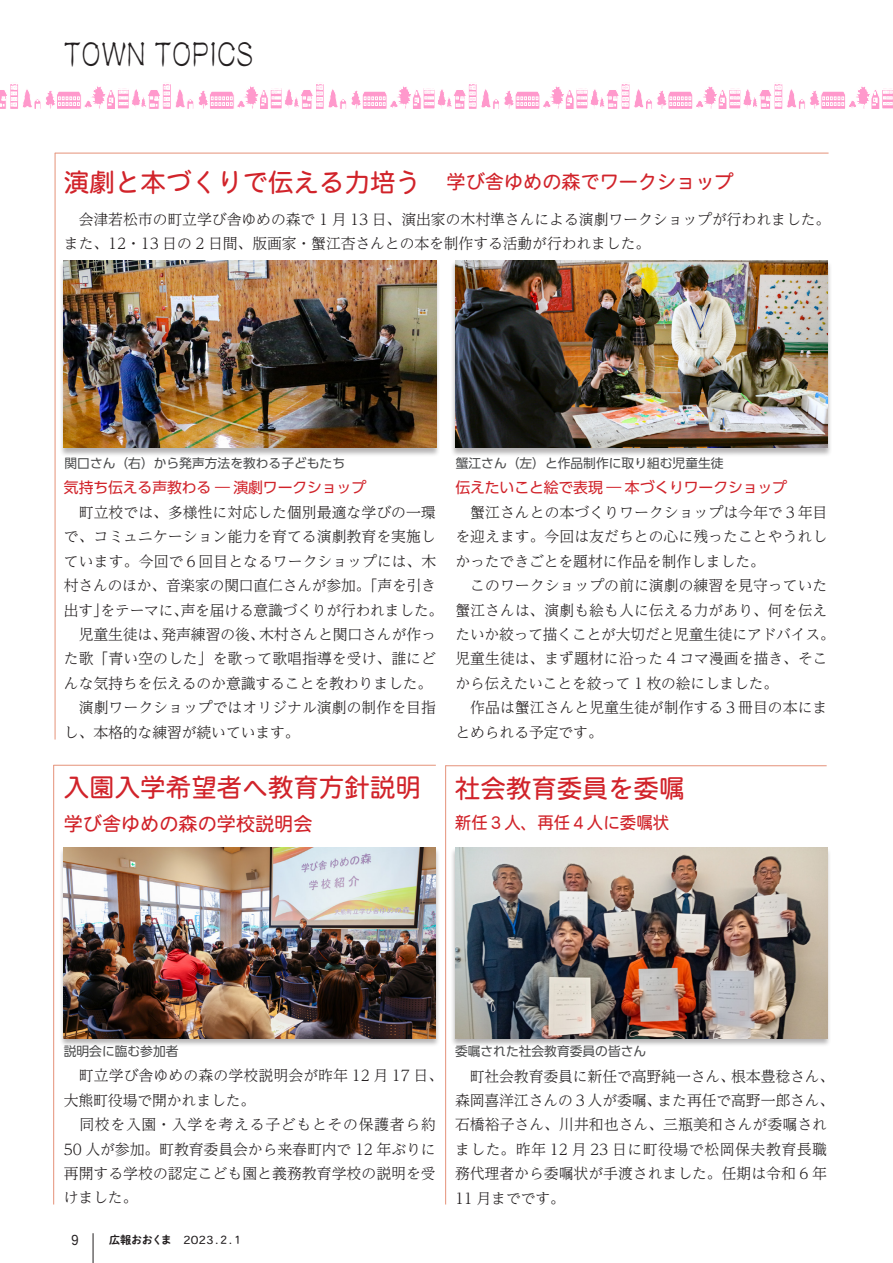
<style>
.page{position:relative;width:893px;height:1263px;background:#fff}
.page>*{position:absolute;margin:0;border:0;box-sizing:border-box;transform-origin:0 0}
.t1{font:31.95px "Reisho E1 Std";color:#231f20;scale:.8 1}
.t2{font:25.5px "Heisei Maru Go Std W4";color:#d1232a}
.t3{font:19.2px "Heisei Maru Go Std W4";color:#d1232a}
.t4{font:16.95px "Heisei Maru Go Std W4";color:#d1232a}
.t5{font:300 14.85px/24.5px "UD Reimin Pr 6 N";letter-spacing:-.005em;color:#231f20}
.t6{font:14.85px "UD Shin Go Pro";letter-spacing:-.01em;color:#d1232a}
.t7{font:13.8px "Heisei Maru Go Std W4";color:#231f20;scale:.8 1}
.t8{font:12.75px "UD Shin Go Pr 6 N";color:#4b4c4d}
.t9{font:11.1px "Heisei Maru Go Std W4";color:#231f20}
.t10{font:11.1px "P Shuei NM Go Std N B";letter-spacing:-.035em;color:#231f20}
.s1{font-family:"UD Shin Go Pro";font-weight:400;color:#d1232a}
</style>
<div class="page">
<hr style="left:93px;top:1233px;width:1px;height:30px;background:#231f20">
<svg style="left:0;top:84px;width:893px;height:25px"></svg>
<hr style="left:445px;top:765px;width:382px;height:1px;background:#e59279">
<hr style="left:445px;top:765px;width:1px;height:439px;background:#e59279">
<div style="left:59px;top:847px;width:381px;height:200px;background:#231f20;opacity:.33"></div>
<img style="left:64px;top:847px;width:372px;height:191px">
<hr style="left:53px;top:765px;width:383px;height:1px;background:#e59279">
<hr style="left:53px;top:765px;width:1px;height:439px;background:#e59279">
<hr style="left:55px;top:153px;width:773px;height:1px;background:#e59279">
<hr style="left:55px;top:153px;width:1px;height:586px;background:#e59279">
<div style="left:450px;top:847px;width:382px;height:200px;background:#231f20;opacity:.33"></div>
<img style="left:455px;top:847px;width:372px;height:191px">
<div style="left:59px;top:260px;width:382px;height:197px;background:#231f20;opacity:.33"></div>
<img style="left:64px;top:261px;width:372px;height:187px">
<div style="left:450px;top:260px;width:382px;height:197px;background:#231f20;opacity:.33"></div>
<img style="left:455px;top:261px;width:372px;height:187px">
<p class="t1" style="left:64px;top:32px;width:239px">TOWN TOPICS</p>
<p class="t2" style="left:64px;top:165px;width:384px">演劇と本づくりで伝える力培う　</p>
<p class="t3" style="left:447px;top:169px;width:289px">学び舎ゆめの森でワークショップ</p>
<p class="t5" style="left:64px;top:206px;width:768px">　会津若松市の町立学び舎ゆめの森で 1 月 13 日、演出家の木村準さんによる演劇ワークショップが行われました。また、12・13 日の 2 日間、版画家・蟹江杏さんとの本を制作する活動が行われました。</p>
<p class="t8" style="left:65px;top:453px;width:282px">関口さん（右）から発声方法を教わる子どもたち</p>
<p class="t6" style="left:64px;top:476px;width:304px">気持ち伝える声教わる ― 演劇ワークショップ</p>
<p class="t5" style="left:64px;top:499px;width:373px">　町立校では、多様性に対応した個別最適な学びの一環</p>
<p class="t5" style="left:64px;top:524px;width:373px">で、コミュニケーション能力を育てる演劇教育を実施し</p>
<p class="t5" style="left:64px;top:548px;width:374px">ています。今回で６回目となるワークショップには、木</p>
<p class="t5" style="left:64px;top:573px;width:374px">村さんのほか、音楽家の関口直仁さんが参加。「声を引き</p>
<p class="t5" style="left:181px;top:597px;width:264px">声を届ける意識づくりが行われました。</p>
<p class="t5" style="left:64px;top:597px;width:45px">出す」</p>
<p class="t5" style="left:101px;top:597px;width:89px">をテーマに、</p>
<p class="t5" style="left:64px;top:621px;width:374px">　児童生徒は、<br>た歌「青い空のした」を歌って歌唱指導を受け、誰にどんな気持ちを伝えるのか意識することを教わりました。　演劇ワークショップではオリジナル演劇の制作を目指し、本格的な練習が続いています。</p>
<p class="t5" style="left:161px;top:621px;width:105px">発声練習の後、</p>
<p class="t5" style="left:259px;top:621px;width:178px">木村さんと関口さんが作っ</p>
<p class="t2" style="left:64px;top:770px;width:359px">入園入学希望者へ教育方針説明</p>
<p class="t3" style="left:64px;top:811px;width:250px">学び舎ゆめの森の学校説明会</p>
<p class="t8" style="left:456px;top:453px;width:269px">蟹江さん（左）と作品制作に取り組む児童生徒</p>
<p class="t5" style="left:455px;top:475px;width:381px"><span class="s1">伝えたいこと絵で表現 ― 本づくりワークショップ<br></span>　蟹江さんとの本づくりワークショップは今年で３年目を迎えます。今回は友だちとの心に残ったことやうれしかったできごとを題材に作品を制作しました。<br>　このワークショップの前に演劇の練習を見守っていた蟹江さんは、演劇も絵も人に伝える力があり、何を伝えたいか絞って描くことが大切だと児童生徒にアドバイス。児童生徒は、まず題材に沿った 4 コマ漫画を描き、そこから伝えたいことを絞って 1 枚の絵にしました。<br>　作品は蟹江さんと児童生徒が制作する３冊目の本にまとめられる予定です。</p>
<p class="t2" style="left:455px;top:771px;width:231px">社会教育委員を委嘱</p>
<p class="t4" style="left:455px;top:811px;width:216px">新任３人、再任４人に委嘱状</p>
<p class="t8" style="left:64px;top:1041px;width:116px">説明会に臨む参加者</p>
<p class="t5" style="left:64px;top:1063px;width:381px">　町立学び舎ゆめの森の学校説明会が昨年 12 月 17 日、大熊町役場で開かれました。<br>　同校を入園・入学を考える子どもとその保護者ら約<br>50 人が参加。町教育委員会から来春町内で 12 年ぶりに再開する学校の認定こども園と義務教育学校の説明を受けました。</p>
<p class="t7" style="left:71px;top:1231px;width:11px">9</p>
<p class="t10" style="left:109px;top:1232px;width:64px">広報おおくま</p>
<p class="t9" style="left:183px;top:1233px;width:62px">2023.２.１</p>
<p class="t8" style="left:455px;top:1041px;width:193px">委嘱された社会教育委員の皆さん</p>
<p class="t5" style="left:658px;top:1063px;width:178px;text-indent:-203px">　町社会教育委員に新任で高野純一さん、<br>また再任で高野一郎さん、</p>
<p class="t5" style="left:731px;top:1063px;width:105px">根本豊稔さん、</p>
<p class="t5" style="left:455px;top:1087px;width:374px">森岡喜洋江さんの３人が委嘱、<br>石橋裕子さん、川井和也さん、三瓶美和さんが委嘱されました。昨年 12 月 23 日に町役場で松岡保夫教育長職務代理者から委嘱状が手渡されました。任期は令和 6 年<br>11 月までです。</p>
</div>
